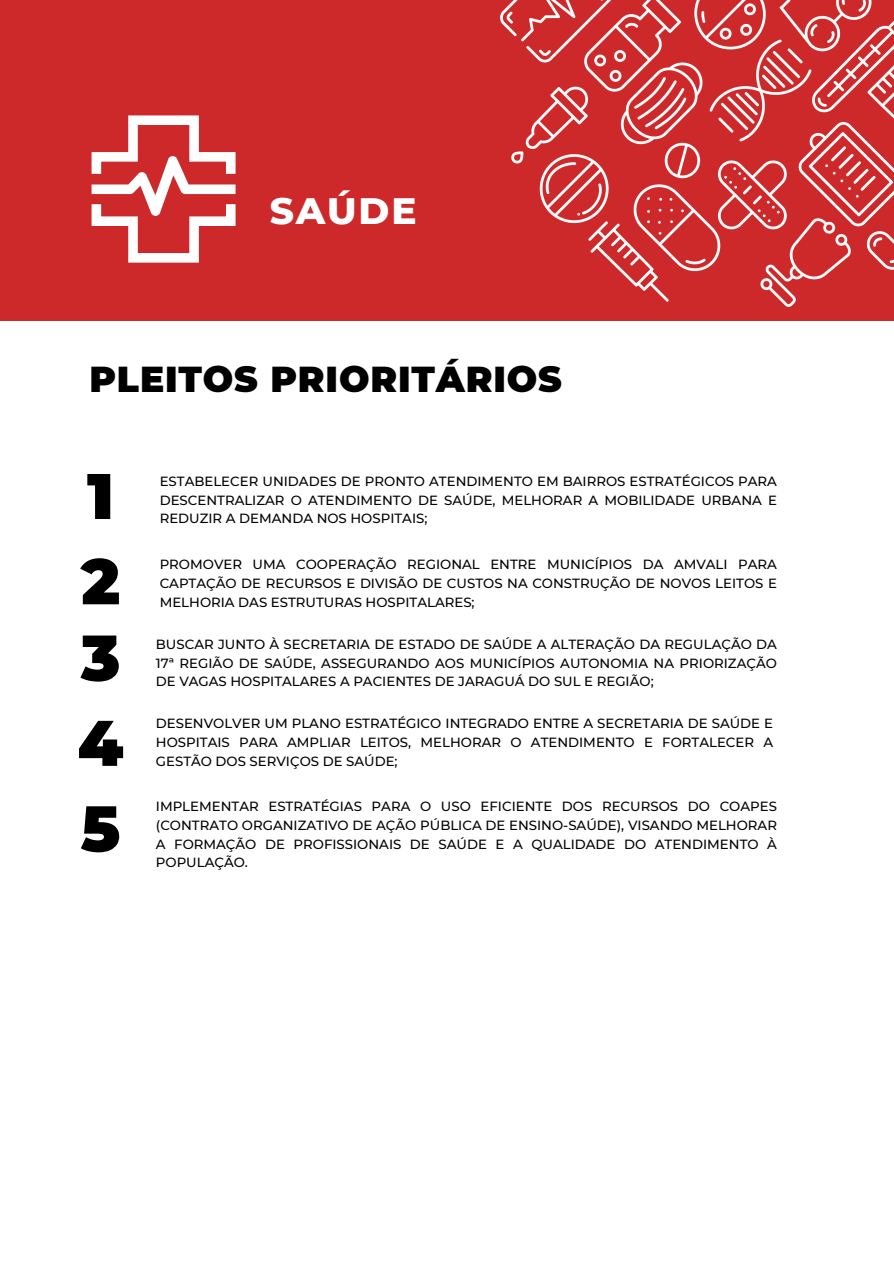
<style>
.page{position:relative;width:894px;height:1264px;background:#fff}
.page>*{position:absolute;margin:0;border:0;box-sizing:border-box;transform-origin:0 0}
.t1{font:900 64.35px/85.2px "Montserrat";color:#000}
.t2{font:800 37.5px "Montserrat";letter-spacing:.05em;color:#fff}
.t3{font:900 36px "Montserrat";letter-spacing:.025em;color:#000}
.t4{font:500 13.35px/18.9px "Montserrat";color:#000;text-align:justify}
</style>
<div class="page">
<div style="left:0;top:0;width:893px;height:1263px;background:#ce292a"></div>
<svg style="left:92px;top:115px;width:143px;height:148px"></svg>
<div style="left:0;top:322px;width:893px;height:941px;background:#fff"></div>
<img style="left:500px;top:0;width:393px;height:322px">
<h2 class="t2" style="left:269px;top:183px;width:148px">SAÚDE</h2>
<h3 class="t3" style="left:89px;top:352px;width:474px">PLEITOS PRIORITÁRIOS</h3>
<h1 class="t1" style="left:81px;top:449px;width:41px">1<br>2</h1>
<h1 class="t1" style="left:81px;top:611px;width:41px">3</h1>
<p class="t4" style="left:160px;top:471px;width:618px">ESTABELECER UNIDADES DE PRONTO ATENDIMENTO EM BAIRROS ESTRATÉGICOS PARA DESCENTRALIZAR O ATENDIMENTO DE SAÚDE, MELHORAR A MOBILIDADE URBANA E REDUZIR A DEMANDA NOS HOSPITAIS;</p>
<p class="t4" style="left:160px;top:554px;width:618px">PROMOVER UMA COOPERAÇÃO REGIONAL ENTRE MUNICÍPIOS DA AMVALI PARA CAPTAÇÃO DE RECURSOS E DIVISÃO DE CUSTOS NA CONSTRUÇÃO DE NOVOS LEITOS E MELHORIA DAS ESTRUTURAS HOSPITALARES;</p>
<p class="t4" style="left:156px;top:634px;width:622px">BUSCAR JUNTO À SECRETARIA DE ESTADO DE SAÚDE A ALTERAÇÃO DA REGULAÇÃO DA 17ª REGIÃO DE SAÚDE, ASSEGURANDO AOS MUNICÍPIOS AUTONOMIA NA PRIORIZAÇÃO DE VAGAS HOSPITALARES A PACIENTES DE JARAGUÁ DO SUL E REGIÃO;</p>
<h1 class="t1" style="left:78px;top:696px;width:47px">4<br>5</h1>
<p class="t4" style="left:156px;top:713px;width:618px">DESENVOLVER UM PLANO ESTRATÉGICO INTEGRADO ENTRE A SECRETARIA DE SAÚDE E HOSPITAIS PARA AMPLIAR LEITOS, MELHORAR O ATENDIMENTO E FORTALECER A GESTÃO DOS SERVIÇOS DE SAÚDE;</p>
<p class="t4" style="left:156px;top:796px;width:622px">IMPLEMENTAR ESTRATÉGIAS PARA O USO EFICIENTE DOS RECURSOS DO COAPES (CONTRATO ORGANIZATIVO DE AÇÃO PÚBLICA DE ENSINO-SAÚDE), VISANDO MELHORAR A FORMAÇÃO DE PROFISSIONAIS DE SAÚDE E A QUALIDADE DO ATENDIMENTO À POPULAÇÃO.</p>
</div>
